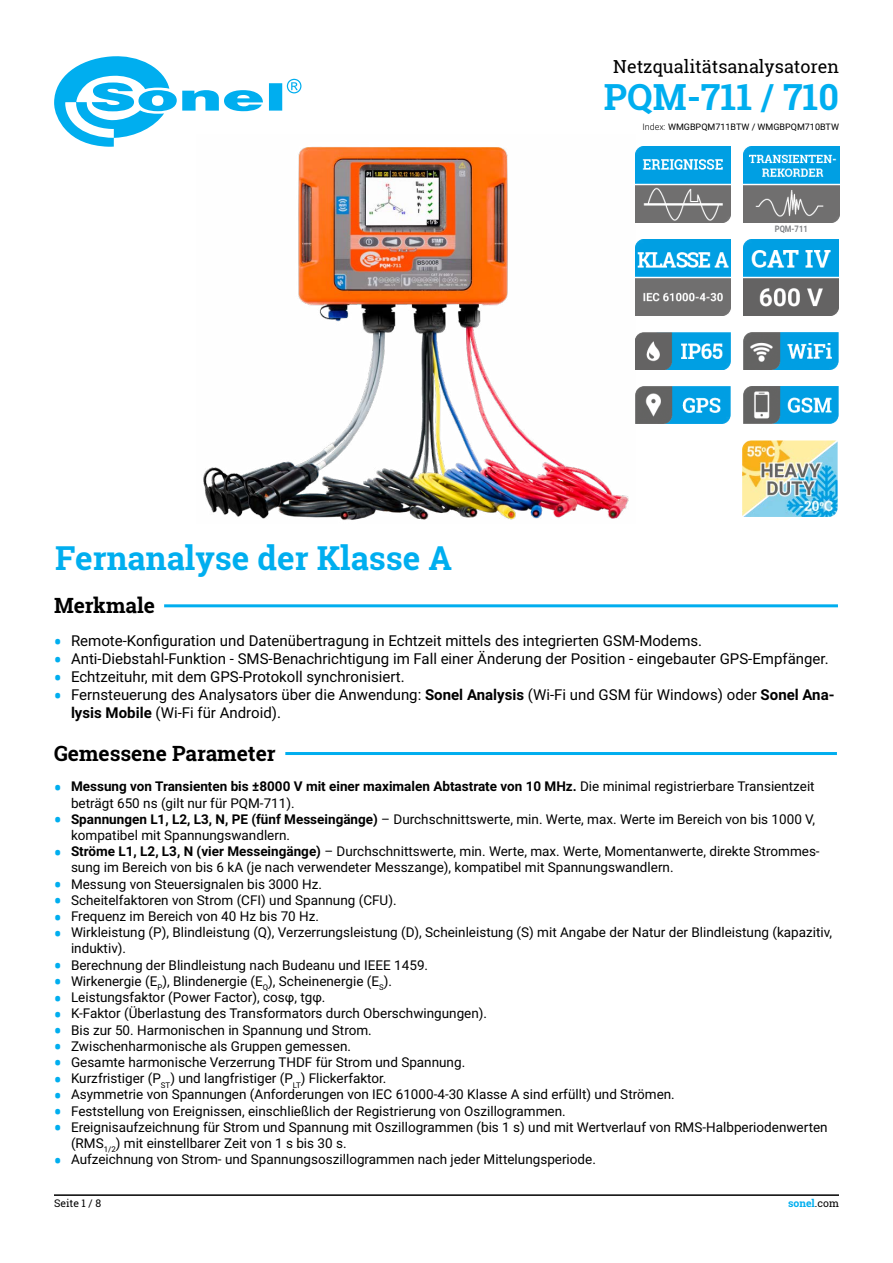
<style>
.page{position:relative;width:893px;height:1263px;background:#fff}
.page>*{position:absolute;margin:0;border:0;box-sizing:border-box;transform-origin:0 0}
.t1{font:700 36px "Roboto Slab";color:#00aeef}
.t2{font:700 33px "Roboto Slab";color:#00aeef}
.t3{font:700 21px "Roboto Slab";color:#000}
.t4{font:18px "Roboto Slab";color:#000}
.t5{font:15px/18px "Roboto";color:#000}
.t6{font:13.5px/16.2px "Roboto";color:#000}
.t7{font:700 10.5px "Roboto Slab";color:#00aeef}
.t8{font:10.5px "Roboto Slab";color:#000}
.t9{font:9px "Roboto";color:#000}
.t10{font:700 9px "Roboto";color:#808285;scale:.85 1}
.s1{font-weight:300}
.s2{font-family:"Roboto Slab";font-weight:700;font-size:21px;color:#00aeef}
.s3{font-weight:700}
.s4{font-weight:400;color:#000}
</style>
<div class="page">
<hr style="left:54px;top:1194px;width:785px;height:2px;background:#000">
<svg style="left:54px;top:56px;width:247px;height:91px"></svg>
<img style="left:743px;top:239px;width:96px;height:76px">
<img style="left:743px;top:332px;width:96px;height:37px">
<img style="left:196px;top:135px;width:433px;height:385px">
<img style="left:743px;top:386px;width:96px;height:37px">
<img style="left:635px;top:386px;width:96px;height:37px">
<img style="left:635px;top:332px;width:96px;height:37px">
<img style="left:742px;top:441px;width:96px;height:75px">
<hr style="left:164px;top:604px;width:674px;height:3px;background:#00aeef">
<hr style="left:285px;top:752px;width:552px;height:3px;background:#00aeef">
<img style="left:635px;top:239px;width:96px;height:76px">
<img style="left:635px;top:147px;width:96px;height:75px">
<img style="left:743px;top:147px;width:96px;height:75px">
<h3 class="t4" style="left:613px;top:54px;width:227px">Netzqualitätsanalysatoren</h3>
<h1 class="t1" style="left:604px;top:73px;width:237px">PQM-711 / 710</h1>
<p class="t9" style="left:643px;top:120px;width:198px"><span class="s1">Index:</span> WMGBPQM711BTW / WMGBPQM710BTW</p>
<h2 class="t2" style="left:55px;top:535px;width:399px">Fernanalyse der Klasse A</h2>
<p class="t10" style="left:775px;top:223px;width:40px">PQM-711</p>
<h3 class="t3" style="left:54px;top:591px;width:103px">Merkmale</h3>
<p class="t5" style="left:54px;top:631px;width:650px"><span class="s2">•</span> Remote-Konfiguration und Datenübertragung in Echtzeit mittels des integrierten GSM-Modems.</p>
<p class="t5" style="left:54px;top:649px;width:776px"><span class="s2">•</span> Anti-Diebstahl-Funktion - SMS-Benachrichtigung im Fall einer Änderung der Position - eingebauter GPS-Empfänger.</p>
<p class="t5" style="left:54px;top:667px;width:352px"><span class="s2">•</span> Echtzeituhr, mit dem GPS-Protokoll synchronisiert.</p>
<p class="t5" style="left:71px;top:685px;width:765px;text-indent:-17px"><span class="s2">•</span> Fernsteuerung des Analysators über die Anwendung: <span class="s3">Sonel Analysis</span> (Wi-Fi und GSM für Windows) oder <span class="s3">Sonel Ana&shy;lysis Mobile</span> (Wi-Fi für Android).</p>
<h3 class="t3" style="left:54px;top:739px;width:223px">Gemessene Parameter</h3>
<p class="t6" style="left:71px;top:778px;width:745px;text-indent:-17px"><span class="s2">•</span> <span class="s3">Messung von Transienten bis ±8000 V mit einer maximalen Abtastrate von 10 MHz.</span> Die minimal registrierbare Transientzeit beträgt 650 ns (gilt nur für PQM-711).</p>
<p class="t6" style="left:71px;top:810px;width:745px;text-indent:-17px"><span class="s2">•</span> <span class="s3">Spannungen L1, L2, L3, N, PE (fünf Messeingänge)</span> – Durchschnittswerte, min. Werte, max. Werte im Bereich von bis 1000 V, kompatibel mit Spannungswandlern.</p>
<p class="t6" style="left:71px;top:843px;width:750px;text-indent:-17px"><span class="s2">•</span> <span class="s3">Ströme L1, L2, L3, N (vier Messeingänge)</span> – Durchschnittswerte, min. Werte, max. Werte, Momentanwerte, direkte Strommes&shy;sung im Bereich von bis 6 kA (je nach verwendeter Messzange), kompatibel mit Spannungswandlern.</p>
<p class="t6" style="left:54px;top:875px;width:269px"><span class="s2">•</span> Messung von Steuersignalen bis 3000 Hz.</p>
<p class="t6" style="left:54px;top:891px;width:344px"><span class="s2">•</span> Scheitelfaktoren von Strom (CFI) und Spannung (CFU).</p>
<p class="t6" style="left:54px;top:908px;width:267px"><span class="s2">•</span> Frequenz im Bereich von 40 Hz bis 70 Hz.</p>
<p class="t6" style="left:71px;top:924px;width:763px;text-indent:-17px"><span class="s2">•</span> Wirkleistung (P), Blindleistung (Q), Verzerrungsleistung (D), Scheinleistung (S) mit Angabe der Natur der Blindleistung (kapazitiv, induktiv).</p>
<p class="t6" style="left:54px;top:956px;width:376px"><span class="s2">•</span> Berechnung der Blindleistung nach Budeanu und IEEE 1459.</p>
<p class="t6" style="left:54px;top:972px;width:340px"><span class="s2">•</span> Wirkenergie (E<sub>P</sub>), Blindenergie (E<sub>Q</sub>), Scheinenergie (E<sub>S</sub>).</p>
<p class="t6" style="left:54px;top:989px;width:273px"><span class="s2">•</span> Leistungsfaktor (Power Factor), cosφ, tgφ.</p>
<p class="t6" style="left:54px;top:1005px;width:435px"><span class="s2">•</span> K-Faktor (Überlastung des Transformators durch Oberschwingungen).</p>
<p class="t6" style="left:54px;top:1021px;width:319px"><span class="s2">•</span> Bis zur 50. Harmonischen in Spannung und Strom.</p>
<p class="t6" style="left:54px;top:1037px;width:299px"><span class="s2">•</span> Zwischenharmonische als Gruppen gemessen.</p>
<p class="t6" style="left:54px;top:1053px;width:413px"><span class="s2">•</span> Gesamte harmonische Verzerrung THDF für Strom und Spannung.</p>
<p class="t6" style="left:54px;top:1070px;width:334px"><span class="s2">•</span> Kurzfristiger (P<sub>ST</sub>) und langfristiger (P<sub>LT</sub>) Flickerfaktor.</p>
<p class="t6" style="left:54px;top:1086px;width:622px"><span class="s2">•</span> Asymmetrie von Spannungen (Anforderungen von IEC 61000-4-30 Klasse A sind erfüllt) und Strömen.</p>
<p class="t6" style="left:54px;top:1102px;width:513px"><span class="s2">•</span> Feststellung von Ereignissen, einschließlich der Registrierung von Oszillogrammen.</p>
<p class="t6" style="left:71px;top:1118px;width:758px;text-indent:-17px"><span class="s2">•</span> Ereignisaufzeichnung für Strom und Spannung mit Oszillogrammen (bis 1 s) und mit Wertverlauf von RMS-Halbperiodenwerten (RMS<sub>1/2</sub>) mit einstellbarer Zeit von 1 s bis 30 s.</p>
<p class="t6" style="left:54px;top:1151px;width:543px"><span class="s2">•</span> Aufzeichnung von Strom- und Spannungsoszillogrammen nach jeder Mittelungsperiode.</p>
<p class="t8" style="left:54px;top:1196px;width:49px">Seite 1 / 8</p>
<p class="t7" style="left:788px;top:1196px;width:52px">sonel<span class="s4">.com</span></p>
</div>
